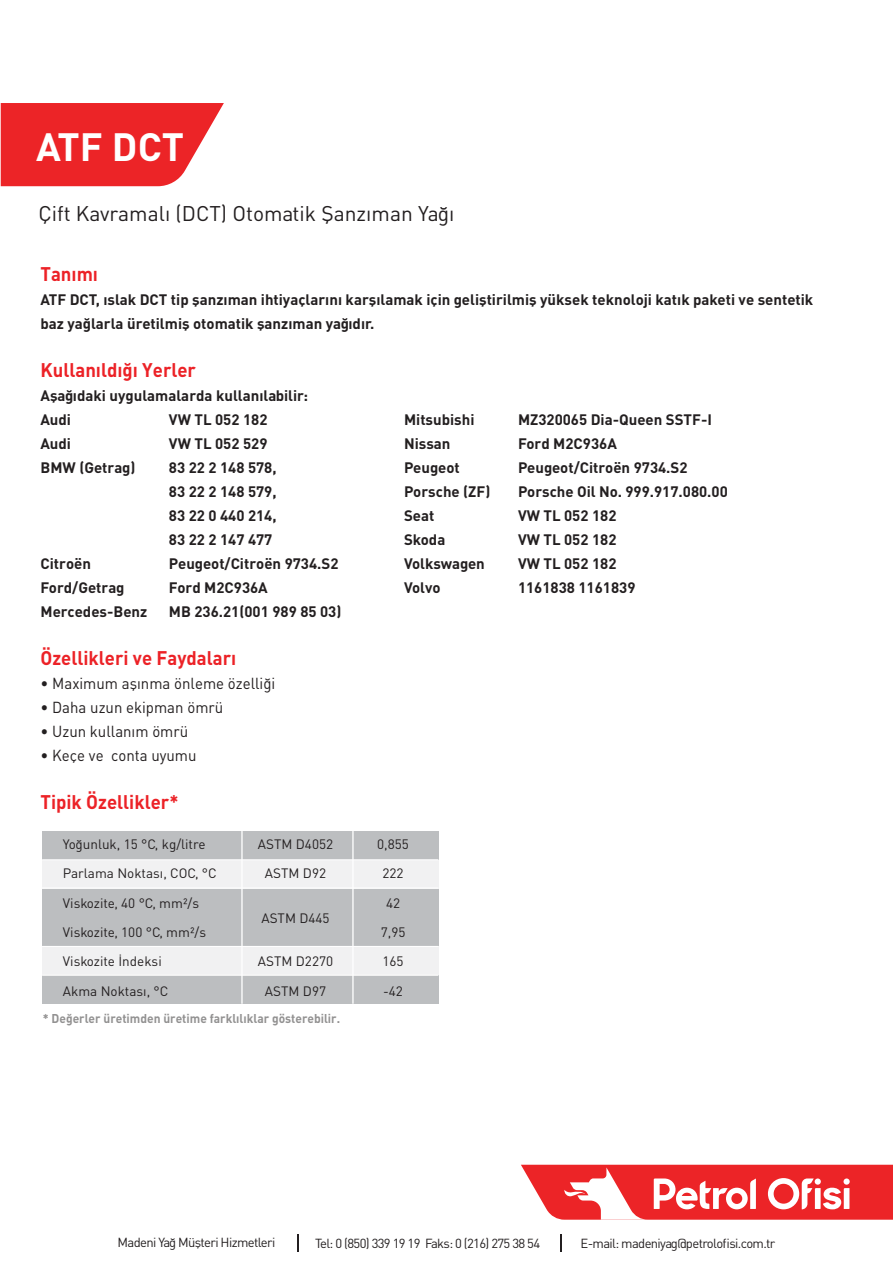
<style>
.page{position:relative;width:893px;height:1263px;background:#fff}
.page>*{position:absolute;margin:0;border:0;box-sizing:border-box;transform-origin:0 0}
.t1{font:39px "DINT Bold Tr";color:#fff}
.t2{font:21px "DIN Tr";color:#231f20}
.t3{font:19.5px "DINT Bold Tr";color:#ec2227;scale:.95 1}
.t4{font:15.75px "DIN Tr";color:#231f20;scale:.95 1}
.t5{font:15px/24px "DINT Bold Tr";color:#231f20}
.t6{font:13.5px "DIN Tr";color:#231f20}
.t7{font:13.05px "DIN Tr";letter-spacing:-.05em;color:#231f20}
.t8{font:12.6px "DINT Bold Tr";color:#929191;scale:.95 1}
</style>
<div class="page">
<div style="left:42px;top:831px;width:396px;height:28px;background:#bcbec0"></div>
<div style="left:42px;top:888px;width:396px;height:58px;background:#bcbec0"></div>
<div style="left:42px;top:946px;width:396px;height:30px;background:#f1f1f2"></div>
<div style="left:42px;top:975px;width:396px;height:28px;background:#bcbec0"></div>
<div style="left:42px;top:860px;width:396px;height:29px;background:#f1f1f2"></div>
<hr style="left:241px;top:829px;width:2px;height:175px;background:#fff">
<hr style="left:42px;top:887px;width:396px;height:1px;background:#fff">
<hr style="left:42px;top:946px;width:396px;height:1px;background:#fff">
<hr style="left:42px;top:975px;width:396px;height:1px;background:#fff">
<hr style="left:352px;top:829px;width:2px;height:175px;background:#fff">
<svg style="left:297px;top:1234px;width:1px;height:18px"></svg>
<svg style="left:560px;top:1234px;width:2px;height:18px"></svg>
<svg style="left:1px;top:103px;width:223px;height:83px;background:#ee3c3e"></svg>
<svg style="left:521px;top:1165px;width:372px;height:55px"></svg>
<h1 class="t1" style="left:36px;top:121px;width:150px">ATF DCT</h1>
<h2 class="t2" style="left:38px;top:200px;width:417px">Çift Kavramalı (DCT) Otomatik Şanzıman Yağı</h2>
<h3 class="t3" style="left:41px;top:261px;width:62px">Tanımı</h3>
<p class="t5" style="left:41px;top:287px;width:774px">ATF DCT, ıslak DCT tip şanzıman ihtiyaçlarını karşılamak için geliştirilmiş yüksek teknoloji katık paketi ve sentetik baz yağlarla üretilmiş otomatik şanzıman yağıdır.</p>
<h3 class="t3" style="left:41px;top:357px;width:165px">Kullanıldığı Yerler</h3>
<p class="t5" style="left:41px;top:383px;width:269px">Aşağıdaki uygulamalarda kullanılabilir:<br>Audi</p>
<p class="t5" style="left:169px;top:407px;width:100px">VW TL 052 182</p>
<p class="t5" style="left:404px;top:407px;width:72px">Mitsubishi</p>
<p class="t5" style="left:518px;top:407px;width:196px">MZ320065 Dia-Queen SSTF-I</p>
<p class="t5" style="left:41px;top:431px;width:32px">Audi</p>
<p class="t5" style="left:169px;top:431px;width:100px">VW TL 052 529</p>
<p class="t5" style="left:404px;top:431px;width:48px">Nissan</p>
<p class="t5" style="left:518px;top:431px;width:100px">Ford M2C936A</p>
<p class="t5" style="left:41px;top:455px;width:96px">BMW (Getrag)</p>
<p class="t5" style="left:169px;top:455px;width:109px">83 22 2 148 578,</p>
<p class="t5" style="left:404px;top:455px;width:57px">Peugeot</p>
<p class="t5" style="left:518px;top:455px;width:171px">Peugeot/Citroën 9734.S2</p>
<p class="t5" style="left:169px;top:479px;width:109px">83 22 2 148 579,</p>
<p class="t5" style="left:404px;top:479px;width:88px">Porsche (ZF)</p>
<p class="t5" style="left:518px;top:479px;width:211px">Porsche Oil No. 999.917.080.00</p>
<p class="t5" style="left:169px;top:503px;width:109px">83 22 0 440 214,</p>
<p class="t5" style="left:404px;top:503px;width:32px">Seat</p>
<p class="t5" style="left:518px;top:503px;width:100px">VW TL 052 182</p>
<p class="t5" style="left:169px;top:527px;width:105px">83 22 2 147 477</p>
<p class="t5" style="left:404px;top:527px;width:43px">Skoda</p>
<p class="t5" style="left:518px;top:527px;width:100px">VW TL 052 182</p>
<p class="t5" style="left:41px;top:551px;width:52px">Citroën</p>
<p class="t5" style="left:169px;top:551px;width:171px">Peugeot/Citroën 9734.S2</p>
<p class="t5" style="left:404px;top:551px;width:82px">Volkswagen</p>
<p class="t5" style="left:518px;top:551px;width:100px">VW TL 052 182</p>
<p class="t5" style="left:41px;top:575px;width:85px">Ford/Getrag</p>
<p class="t5" style="left:169px;top:575px;width:100px">Ford M2C936A</p>
<p class="t5" style="left:404px;top:575px;width:38px">Volvo</p>
<p class="t5" style="left:518px;top:575px;width:119px">1161838 1161839</p>
<p class="t5" style="left:41px;top:599px;width:108px">Mercedes-Benz</p>
<p class="t5" style="left:169px;top:599px;width:174px">MB 236.21(001 989 85 03)</p>
<h3 class="t3" style="left:41px;top:645px;width:207px">Özellikleri ve Faydaları</h3>
<p class="t4" style="left:41px;top:673px;width:249px">• Maximum aşınma önleme özelliği</p>
<p class="t4" style="left:41px;top:697px;width:194px">• Daha uzun ekipman ömrü</p>
<p class="t4" style="left:41px;top:721px;width:157px">• Uzun kullanım ömrü</p>
<p class="t4" style="left:41px;top:745px;width:166px">• Keçe ve conta uyumu</p>
<h3 class="t3" style="left:41px;top:789px;width:147px">Tipik Özellikler*</h3>
<p class="t6" style="left:63px;top:836px;width:144px">Yoğunluk, 15 °C, kg/litre</p>
<p class="t6" style="left:258px;top:836px;width:77px">ASTM D4052</p>
<p class="t6" style="left:377px;top:836px;width:33px">0,855</p>
<p class="t6" style="left:63px;top:865px;width:155px">Parlama Noktası, COC, °C</p>
<p class="t6" style="left:265px;top:865px;width:63px">ASTM D92</p>
<p class="t6" style="left:382px;top:865px;width:23px">222</p>
<p class="t6" style="left:63px;top:894px;width:138px">Viskozite, 40 °C, mm²/s</p>
<p class="t6" style="left:261px;top:909px;width:70px">ASTM D445</p>
<p class="t6" style="left:386px;top:894px;width:16px">42</p>
<p class="t6" style="left:63px;top:924px;width:145px">Viskozite, 100 °C, mm²/s</p>
<p class="t6" style="left:381px;top:924px;width:26px">7,95</p>
<p class="t6" style="left:63px;top:953px;width:100px">Viskozite İndeksi</p>
<p class="t6" style="left:258px;top:953px;width:77px">ASTM D2270</p>
<p class="t6" style="left:382px;top:953px;width:23px">165</p>
<p class="t6" style="left:63px;top:982px;width:107px">Akma Noktası, °C</p>
<p class="t6" style="left:265px;top:982px;width:63px">ASTM D97</p>
<p class="t6" style="left:383px;top:982px;width:21px">-42</p>
<p class="t8" style="left:43px;top:1010px;width:314px">* Değerler üretimden üretime farklılıklar gösterebilir.</p>
<p class="t7" style="left:118px;top:1234px;width:159px">Madeni Yağ Müşteri Hizmetleri</p>
<p class="t7" style="left:315px;top:1235px;width:226px">Tel: 0 (850) 339 19 19 Faks: 0 (216) 275 38 54</p>
<p class="t7" style="left:580px;top:1235px;width:196px">E-mail: madeniyag@petrolofisi.com.tr</p>
</div>
